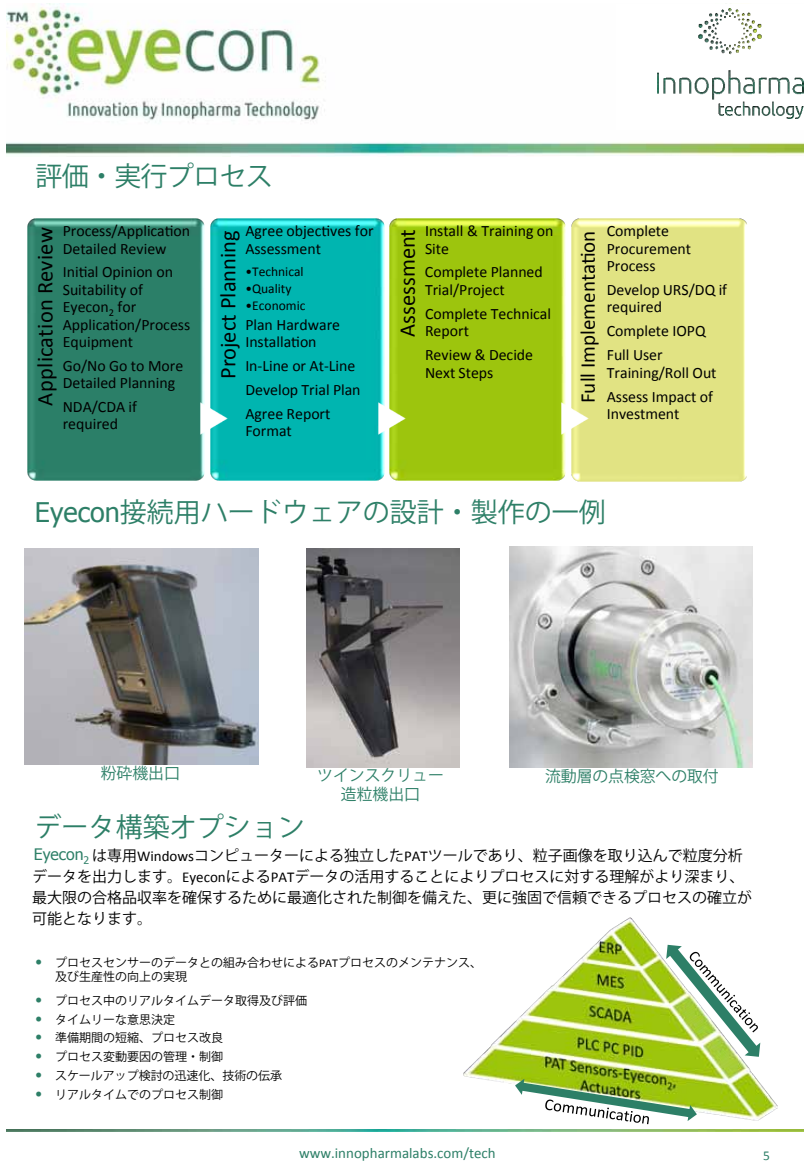
<style>
.page{position:relative;width:810px;height:1170px;background:#fff}
.page>*{position:absolute;margin:0;border:0;box-sizing:border-box;transform-origin:0 0}
.t1{font:27px "Koz Go Pro";color:#2d7f67}
.t2{font:27px "Koz Go Pro";letter-spacing:-.025em;color:#2d7f67}
.t3{font:22.5px "Calibri";color:#000}
.t4{font:21px "Calibri";color:#000}
.t5{font:15.9px/17.2px "Calibri";color:#000}
.t6{font:15.9px/19px "Koz Go Pro";color:#2d7f67;text-align:center}
.t7{font:15.9px "Tahoma";color:#2d7f67}
.t8{font:15px/21px "Koz Go Pro";color:#000}
.t9{font:15px "Calibri";color:#2d7f67}
.t10{font:13.5px "Calibri";color:#000}
.t11{font:13.5px "Calibri";color:#2d7f67}
.t12{font:12px/14.4px "Koz Go Pro";color:#000}
.s1{font-family:"Tahoma"}
.s2{font-family:"Calibri"}
.s3{font-family:"Calibri";font-size:15.9px;color:#2d7f67}
</style>
<div class="page">
<img style="left:7px;top:4px;width:796px;height:152px">
<img style="left:7px;top:1129px;width:796px;height:3px">
<div style="left:616px;top:4px;width:187px;height:126px;background:#fff"></div>
<img style="left:658px;top:9px;width:145px;height:110px">
<img style="left:306px;top:548px;width:154px;height:220px">
<img style="left:24px;top:548px;width:234px;height:216px">
<img style="left:510px;top:546px;width:242px;height:222px">
<img style="left:27px;top:218px;width:177px;height:262px">
<div style="left:62px;top:218px;width:133px;height:262px;background:#2b7f68"></div>
<img style="left:210px;top:218px;width:174px;height:262px">
<img style="left:201px;top:403px;width:27px;height:32px">
<div style="left:245px;top:218px;width:130px;height:262px;background:#00b5b0"></div>
<img style="left:389px;top:218px;width:177px;height:262px">
<img style="left:379px;top:403px;width:27px;height:32px">
<div style="left:424px;top:218px;width:132px;height:262px;background:#9dc50d"></div>
<img style="left:571px;top:218px;width:176px;height:264px">
<img style="left:561px;top:403px;width:27px;height:32px">
<div style="left:606px;top:218px;width:132px;height:264px;background:#e1e383"></div>
<img style="left:463px;top:917px;width:315px;height:204px">
<svg style="left:515px;top:1079px;width:182px;height:45px"></svg>
<svg style="left:666px;top:935px;width:111px;height:122px"></svg>
<p class="t2" style="left:36px;top:159px;width:239px">評価・実行プロセス</p>
<p class="t3" style="left:31px;top:406px;width:180px;rotate:-90deg">A no i t ac i l pp we i veR</p>
<p class="t5" style="left:63px;top:222px;width:129px">Process/Application<br>Detailed Review</p>
<p class="t5" style="left:63px;top:264px;width:129px">Initial Opinion on<br>Suitability of<br>Eyecon<sub>2</sub> for<br>Application/Process<br>Equipment</p>
<p class="t5" style="left:63px;top:357px;width:122px">Go/No Go to More<br>Detailed Planning</p>
<p class="t5" style="left:63px;top:398px;width:76px">NDA/CDA if required</p>
<p class="t3" style="left:214px;top:379px;width:150px;rotate:-90deg">Project Planning</p>
<p class="t5" style="left:245px;top:222px;width:130px">Agree objectives for<br>Assessment</p>
<p class="t10" style="left:245px;top:263px;width:60px">•Technical</p>
<p class="t10" style="left:245px;top:280px;width:48px">•Quality</p>
<p class="t10" style="left:245px;top:297px;width:62px">•Economic</p>
<p class="t5" style="left:245px;top:316px;width:96px">Plan Hardware<br>Installation</p>
<p class="t5" style="left:245px;top:353px;width:117px;line-height:24.2px">In-Line or At-Line<br>Develop Trial Plan<br>Agree Report</p>
<p class="t5" style="left:245px;top:422px;width:48px">Format</p>
<p class="t3" style="left:393px;top:337px;width:109px;rotate:-90deg">Assessment</p>
<p class="t5" style="left:425px;top:222px;width:130px">Install &amp; Training on<br>Site</p>
<p class="t5" style="left:425px;top:264px;width:119px">Complete Planned<br>Trial/Project</p>
<p class="t5" style="left:425px;top:305px;width:128px">Complete Technical<br>Report</p>
<p class="t5" style="left:425px;top:346px;width:110px">Review &amp; Decide<br>Next Steps</p>
<p class="t4" style="left:575px;top:403px;width:174px;rotate:-90deg">Full Implementation</p>
<p class="t5" style="left:607px;top:222px;width:86px">Complete<br>Procurement<br>Process</p>
<p class="t5" style="left:607px;top:281px;width:122px">Develop URS/DQ if required</p>
<p class="t5" style="left:607px;top:319px;width:100px;line-height:24.2px">Complete IOPQ<br>Full User</p>
<p class="t5" style="left:607px;top:360px;width:111px;line-height:24.2px">Training/Roll Out<br>Assess Impact of</p>
<p class="t5" style="left:607px;top:405px;width:74px">Investment</p>
<p class="t1" style="left:35px;top:495px;width:572px"><span class="s1">Eyecon</span>接続用ハードウェアの設計・製作の一例</p>
<p class="t6" style="left:101px;top:764px;width:81px">粉砕機出口</p>
<p class="t6" style="left:545px;top:767px;width:175px">流動層の点検窓への取付</p>
<p class="t6" style="left:317px;top:766px;width:128px">ツインスクリュー造粒機出口</p>
<p class="t1" style="left:35px;top:810px;width:272px">データ構築オプション</p>
<p class="t8" style="left:32px;top:845px;width:712px">　　　　は専用<span class="s2">Windows</span>コンピューターによる独立した<span class="s2">PAT</span>ツールであり、粒子画像を取り込んで粒度分析</p>
<p class="t7" style="left:34px;top:844px;width:57px">Eyecon<sub>2</sub></p>
<p class="t8" style="left:32px;top:866px;width:722px">データを出力します。<span class="s2">Eyecon</span>による<span class="s2">PAT</span>データの活用することによりプロセスに対する理解がより深まり、最大限の合格品収率を確保するために最適化された制御を備えた、更に強固で信頼できるプロセスの確立が可能となります。</p>
<p class="t12" style="left:55px;top:956px;width:428px;text-indent:-20px"><span class="s3">•</span> プロセスセンサーのデータとの組み合わせによる<span class="s2">PAT</span>プロセスのメンテナンス、及び生産性の向上の実現</p>
<p class="t12" style="left:35px;top:993px;width:274px"><span class="s3">•</span> プロセス中のリアルタイムデータ取得及び評価</p>
<p class="t12" style="left:35px;top:1012px;width:142px"><span class="s3">•</span> タイムリーな意思決定</p>
<p class="t12" style="left:35px;top:1031px;width:190px"><span class="s3">•</span> 準備期間の短縮、プロセス改良</p>
<p class="t12" style="left:35px;top:1050px;width:190px"><span class="s3">•</span> プロセス変動要因の管理・制御</p>
<p class="t12" style="left:35px;top:1069px;width:249px"><span class="s3">•</span> スケールアップ検討の迅速化、技術の伝承</p>
<p class="t12" style="left:35px;top:1088px;width:190px"><span class="s3">•</span> リアルタイムでのプロセス制御</p>
<p class="t9" style="left:299px;top:1144px;width:198px">www.innopharmalabs.com/tech</p>
<p class="t11" style="left:763px;top:1147px;width:8px">5</p>
</div>
